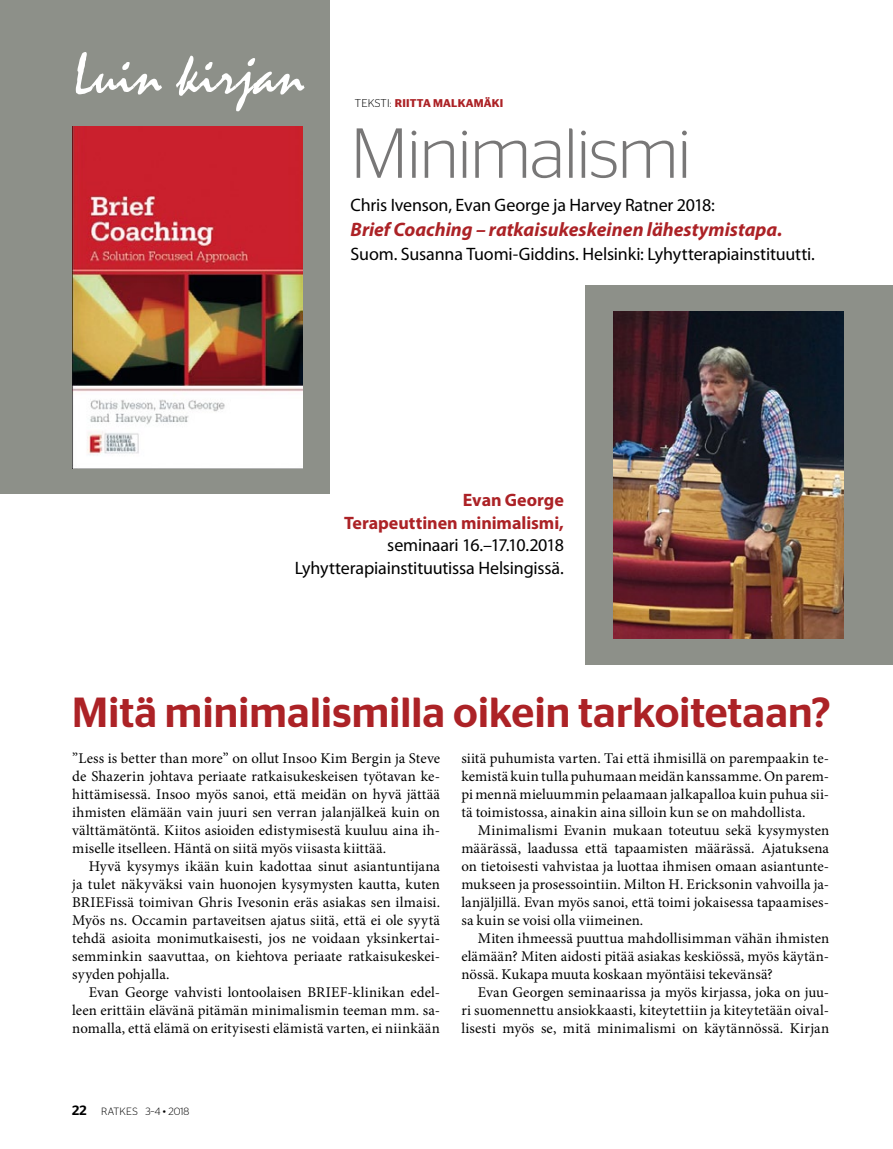
<style>
.page{position:relative;width:893px;height:1149px;background:#fff}
.page>*{position:absolute;margin:0;border:0;box-sizing:border-box;transform-origin:0 0}
.t1{font:300 70.5px "Stag Sans";letter-spacing:-.015em;color:#787777}
.t2{font:60px "Mistral";color:#fff}
.t3{font:500 42px "Stag Sans";letter-spacing:.005em;color:#ac2226}
.t4{font:italic 700 19.5px "Myriad Pro";color:#ac2226}
.t5{font:18px/22.5px "Myriad Pro";letter-spacing:-.01em;color:#000;text-align:right}
.t6{font:700 18px/22.5px "Myriad Pro";letter-spacing:-.005em;color:#ac2226;text-align:right}
.t7{font:14.85px/18px "Minion Pro";letter-spacing:.01em;color:#000;text-align:justify}
.t8{font:600 11.25px "Stag Sans";letter-spacing:.02em;color:#ac2226}
.t9{font:300 11.25px "Stag Sans";color:#000}
.t10{font:300 10.5px "Stag Sans";letter-spacing:.01em;color:#000}
.s1{font-weight:300;color:#000}
.s2{font-weight:500;font-size:13.5px}
</style>
<div class="page">
<div style="left:585px;top:285px;width:308px;height:379px;background:#8d9089"></div>
<img style="left:613px;top:312px;width:230px;height:326px">
<div style="left:0;top:0;width:329px;height:493px;background:#8d9089"></div>
<img style="left:72px;top:126px;width:230px;height:342px">
<h2 class="t2" style="left:74px;top:41px;width:232px">Luin kirjan</h2>
<p class="t9" style="left:355px;top:97px;width:8px">tekst</p>
<p class="t8" style="left:387px;top:97px;width:118px"><span class="s1">i:</span> RIITTA MALKAMÄKI</p>
<h1 class="t1" style="left:351px;top:114px;width:342px">Minimalismi</h1>
<p class="t5" style="left:351px;top:193px;width:366px">Chris Ivenson, Evan George ja Harvey Ratner 2018:</p>
<h3 class="t4" style="left:351px;top:217px;width:433px">Brief Coaching – ratkaisukeskeinen lähestymistapa.</h3>
<p class="t5" style="left:351px;top:243px;width:466px">Suom. Susanna Tuomi-Giddins. Helsinki: Lyhytterapiainstituutti.</p>
<p class="t6" style="left:344px;top:488px;width:221px">Evan George<br>Terapeuttinen minimalismi,</p>
<p class="t5" style="left:295px;top:533px;width:271px">seminaari 16.–17.10.2018<br>Lyhytterapiainstituutissa Helsingissä.</p>
<h3 class="t3" style="left:72px;top:687px;width:760px">Mitä minimalismilla oikein tarkoitetaan?</h3>
<p class="t7" style="left:461px;top:749px;width:369px">siitä puhumista varten. Tai että ihmisillä on parempaakin te&shy;kemistä kuin tulla puhumaan meidän kanssamme. On parem&shy;pi mennä mieluummin pelaamaan jalkapalloa kuin puhua sii&shy;tä toimistossa, ainakin aina silloin kun se on mahdollista.</p>
<p class="t7" style="left:461px;top:821px;width:369px;text-indent:16px">Minimalismi Evanin mukaan toteutuu sekä kysymysten määrässä, laadussa että tapaamisten määrässä. Ajatuksena on tietoisesti vahvistaa ja luottaa ihmisen omaan asiantunte&shy;mukseen ja prosessointiin. Milton H. Ericksonin vahvoilla ja&shy;lanjäljillä. Evan myös sanoi, että toimi jokaisessa tapaamises&shy;sa kuin se voisi olla viimeinen.</p>
<p class="t7" style="left:461px;top:929px;width:369px;text-indent:16px">Miten ihmeessä puuttua mahdollisimman vähän ihmisten elämään? Miten aidosti pitää asiakas keskiössä, myös käytän&shy;nössä. Kukapa muuta koskaan myöntäisi tekevänsä?</p>
<p class="t7" style="left:461px;top:983px;width:369px;text-indent:16px">Evan Georgen seminaarissa ja myös kirjassa, joka on juu&shy;ri suomennettu ansiokkaasti, kiteytettiin ja kiteytetään oival&shy;lisesti myös se, mitä minimalismi on käytännössä. Kirjan</p>
<p class="t7" style="left:72px;top:749px;width:369px">”Less is better than more” on ollut Insoo Kim Bergin ja Steve de Shazerin johtava periaate ratkaisukeskeisen työtavan ke&shy;hittämisessä. Insoo myös sanoi, että meidän on hyvä jättää ihmisten elämään vain juuri sen verran jalanjälkeä kuin on välttämätöntä. Kiitos asioiden edistymisestä kuuluu aina ih&shy;miselle itselleen. Häntä on siitä myös viisasta kiittää.</p>
<p class="t7" style="left:72px;top:857px;width:369px;text-indent:16px">Hyvä kysymys ikään kuin kadottaa sinut asiantuntijana ja tulet näkyväksi vain huonojen kysymysten kautta, kuten BRIEFissä toimivan Ghris Ivesonin eräs asiakas sen ilmaisi.<br>Myös ns. Occamin partaveitsen ajatus siitä, että ei ole syytä tehdä asioita monimutkaisesti, jos ne voidaan yksinkertai&shy;semminkin saavuttaa, on kiehtova periaate ratkaisukeskei&shy;syyden pohjalla.</p>
<p class="t7" style="left:72px;top:983px;width:369px;text-indent:16px">Evan George vahvisti lontoolaisen BRIEF-klinikan edel&shy;leen erittäin elävänä pitämän minimalismin teeman mm. sa&shy;nomalla, että elämä on erityisesti elämistä varten, ei niinkään</p>
<p class="t10" style="left:72px;top:1105px;width:119px"><span class="s2">22</span> RATKES 3–4 • 2018</p>
</div>
